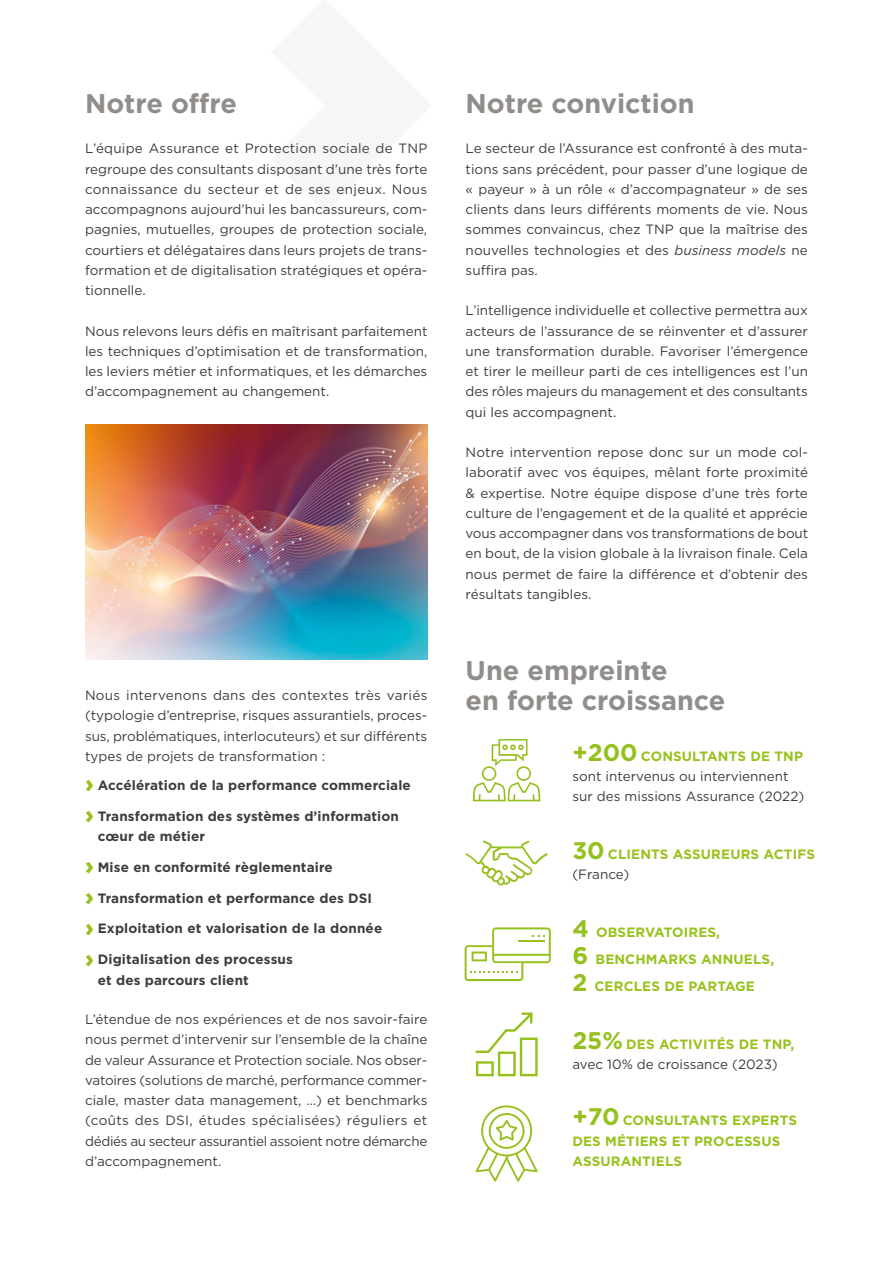
<style>
.page{position:relative;width:893px;height:1263px;background:#fff}
.page>*{position:absolute;margin:0;border:0;box-sizing:border-box;transform-origin:0 0}
.t1{font:700 27px/30px "Gotham";color:#908d8b}
.t2{font:13.5px/20.2px "Gotham";color:#3d3d3b;text-align:justify}
.t3{font:700 13.5px/20.2px "Gotham";letter-spacing:.01em;color:#3d3d3b}
.t4{font:700 13.5px/20.2px "Gotham";letter-spacing:.01em;color:#98c21d}
.s1{font-weight:900;font-size:24px;color:#98c21d}
.s2{font-style:italic}
.s3{font-weight:700;font-size:24px;color:#95c11f}
.s4{font-weight:700;color:#98c21d}
.s5{font-size:24px;color:#95c11f}
.s6{font-weight:400;color:#3d3d3b}
</style>
<div class="page">
<img style="left:85px;top:425px;width:342px;height:235px">
<svg style="left:476px;top:1105px;width:62px;height:77px"></svg>
<svg style="left:476px;top:1012px;width:62px;height:64px"></svg>
<svg style="left:465px;top:840px;width:83px;height:45px"></svg>
<svg style="left:465px;top:927px;width:86px;height:54px"></svg>
<hr style="left:519px;top:940px;width:26px;height:2px;background:#95c11f">
<svg style="left:473px;top:739px;width:67px;height:62px"></svg>
<h1 class="t1" style="left:85px;top:88px;width:153px">Notre offre</h1>
<p class="t2" style="left:85px;top:138px;width:344px">L’équipe Assurance et Protection sociale de TNP regroupe des consultants disposant d’une très forte connaissance du secteur et de ses enjeux. Nous accompagnons aujourd’hui les bancassureurs, com&shy;pagnies, mutuelles, groupes de protection sociale, courtiers et délégataires dans leurs projets de trans&shy;formation et de digitalisation stratégiques et opéra&shy;tionnelle.</p>
<p class="t2" style="left:85px;top:320px;width:344px">Nous relevons leurs défis en maîtrisant parfaitement les techniques d’optimisation et de transformation, les leviers métier et informatiques, et les démarches d’accompagnement au changement.</p>
<p class="t2" style="left:85px;top:685px;width:344px">Nous intervenons dans des contextes très variés (typologie d’entreprise, risques assurantiels, proces&shy;sus, problématiques, interlocuteurs) et sur différents types de projets de transformation :</p>
<p class="t3" style="left:85px;top:775px;width:327px"><span class="s1">›</span> Accélération de la performance commerciale</p>
<p class="t3" style="left:98px;top:805px;width:303px;text-indent:-13px"><span class="s1">›</span> Transformation des systèmes d’information cœur de métier</p>
<p class="t3" style="left:85px;top:857px;width:249px"><span class="s1">›</span> Mise en conformité règlementaire</p>
<p class="t3" style="left:85px;top:887px;width:288px"><span class="s1">›</span> Transformation et performance des DSI</p>
<p class="t3" style="left:85px;top:918px;width:299px"><span class="s1">›</span> Exploitation et valorisation de la donnée</p>
<p class="t3" style="left:98px;top:949px;width:197px;text-indent:-13px"><span class="s1">›</span> Digitalisation des processus et des parcours client</p>
<p class="t2" style="left:85px;top:1009px;width:344px">L’étendue de nos expériences et de nos savoir-faire nous permet d’intervenir sur l’ensemble de la chaîne de valeur Assurance et Protection sociale. Nos obser&shy;vatoires (solutions de marché, performance commer&shy;ciale, master data management, …) et benchmarks (coûts des DSI, études spécialisées) réguliers et dédiés au secteur assurantiel assoient notre démarche d’accompagnement.</p>
<h1 class="t1" style="left:466px;top:88px;width:231px">Notre conviction</h1>
<p class="t2" style="left:466px;top:138px;width:344px">Le secteur de l’Assurance est confronté à des muta&shy;tions sans précédent, pour passer d’une logique de « payeur » à un rôle « d’accompagnateur » de ses clients dans leurs différents moments de vie. Nous sommes convaincus, chez TNP que la maîtrise des nouvelles technologies et des <span class="s2">business models</span> ne suffira pas.</p>
<p class="t2" style="left:466px;top:300px;width:344px">L’intelligence individuelle et collective permettra aux acteurs de l’assurance de se réinventer et d’assurer une transformation durable. Favoriser l’émergence et tirer le meilleur parti de ces intelligences est l’un des rôles majeurs du management et des consultants qui les accompagnent.</p>
<p class="t2" style="left:466px;top:442px;width:344px">Notre intervention repose donc sur un mode col&shy;laboratif avec vos équipes, mêlant forte proximité &amp; expertise. Notre équipe dispose d’une très forte culture de l’engagement et de la qualité et apprécie vous accompagner dans vos transformations de bout en bout, de la vision globale à la livraison finale. Cela nous permet de faire la différence et d’obtenir des résultats tangibles.</p>
<h1 class="t1" style="left:466px;top:655px;width:261px">Une empreinte<br>en forte croissance</h1>
<p class="t2" style="left:572px;top:746px;width:233px;text-align:left"><span class="s3">+200</span> <span class="s4">CONSULTANTS DE TNP </span>sont intervenus ou interviennent sur des missions Assurance (2022)</p>
<p class="t4" style="left:572px;top:844px;width:244px"><span class="s5">30</span> CLIENTS ASSUREURS ACTIFS <span class="s6">(France)</span></p>
<p class="t4" style="left:572px;top:918px;width:203px;line-height:27.3px"><span class="s5">4</span> OBSERVATOIRES,<br><span class="s5">6</span> BENCHMARKS ANNUELS,<br><span class="s5">2</span> CERCLES DE PARTAGE</p>
<p class="t2" style="left:572px;top:1033px;width:223px"><span class="s3">25%</span> <span class="s4">DES ACTIVITÉS DE TNP, </span>avec 10% de croissance (2023)</p>
<p class="t4" style="left:572px;top:1110px;width:226px"><span class="s5">+70</span> CONSULTANTS EXPERTS<br>DES MÉTIERS ET PROCESSUS<br>ASSURANTIELS</p>
</div>
